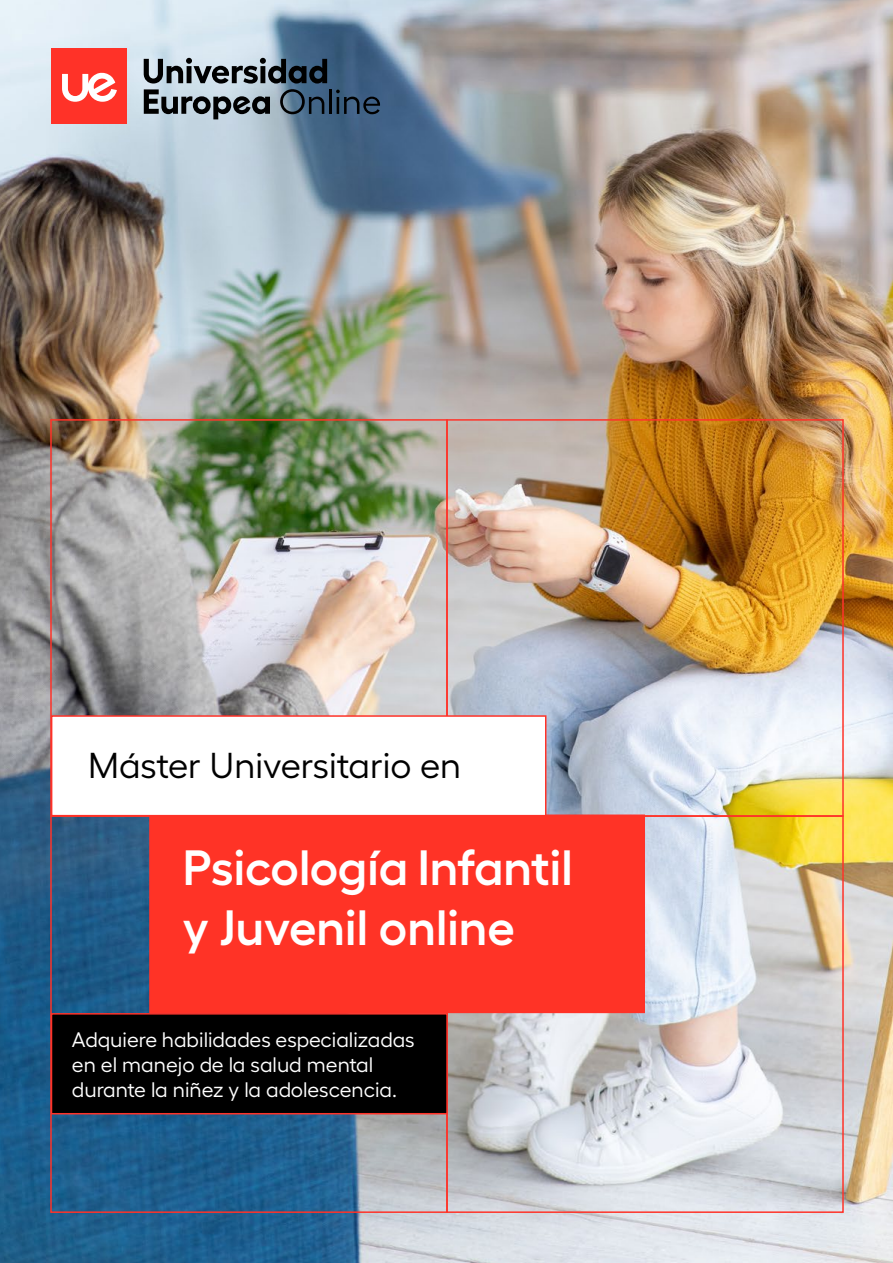
<style>
.page{position:relative;width:893px;height:1263px;background:#fff}
.page>*{position:absolute;margin:0;border:0;box-sizing:border-box;transform-origin:0 0}
.t1{font:600 49.5px/59.4px "Hellix";color:#fff}
.t2{font:36px "Hellix";color:#000}
.t3{font:21px/25.2px "Hellix";color:#fff}
</style>
<div class="page">
<img style="left:0;top:0;width:893px;height:1263px">
<div style="left:446px;top:419px;width:398px;height:398px;border:2px solid #ff3329"></div>
<div style="left:149px;top:814px;width:496px;height:199px;background:#ff3326"></div>
<div style="left:51px;top:715px;width:495px;height:101px;background:#fff;border:2px solid #ff3228"></div>
<div style="left:51px;top:1014px;width:396px;height:100px;background:#000"></div>
<div style="left:51px;top:1013px;width:397px;height:101px;border:2px solid #ff3228"></div>
<svg style="left:144px;top:58px;width:183px;height:61px;background:#6f7e89"></svg>
<hr style="left:329px;top:90px;width:3px;height:24px;background:#000">
<svg style="left:336px;top:90px;width:44px;height:24px"></svg>
<div style="left:51px;top:48px;width:76px;height:76px;background:#ff3228"></div>
<svg style="left:62px;top:72px;width:55px;height:30px"></svg>
<h2 class="t2" style="left:88px;top:738px;width:375px">Máster Universitario en</h2>
<h1 class="t1" style="left:183px;top:833px;width:391px">Psicología Infantil y Juvenil online</h1>
<p class="t3" style="left:72px;top:1024px;width:344px">Adquiere habilidades especializadas en el manejo de la salud mental durante la niñez y la adolescencia.</p>
</div>
